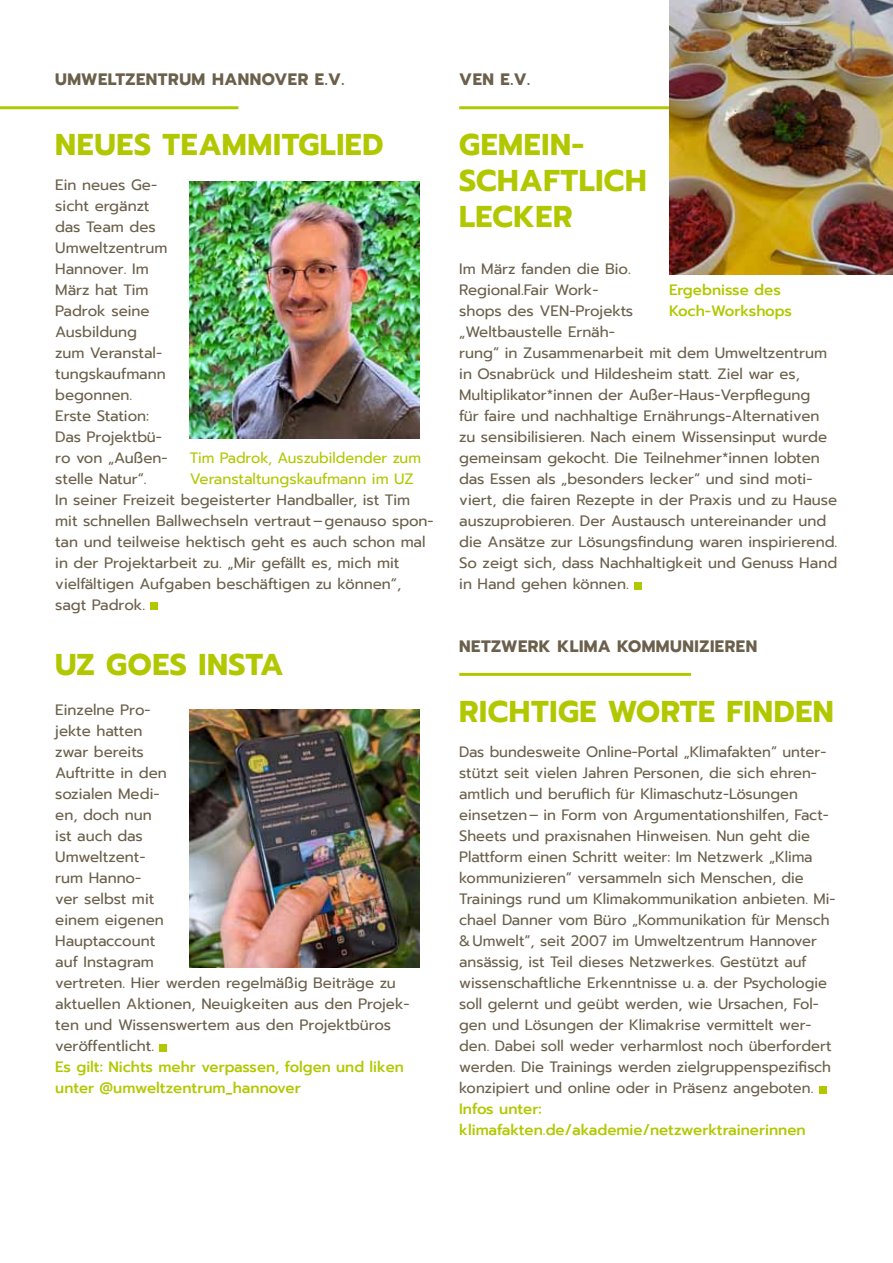
<style>
.page{position:relative;width:893px;height:1263px;background:#fff}
.page>*{position:absolute;margin:0;border:0;box-sizing:border-box;transform-origin:0 0}
.t1{font:700 30px/36px "Prompt";letter-spacing:.02em;color:#b1c800}
.t2{font:700 16.5px "Prompt";letter-spacing:.03em;color:#6b604b}
.t3{font:15px/21px "Prompt";color:#6b604b}
.t4{font:500 15px/21px "Prompt";color:#b1c800}
.t5{font:15px/21px "Prompt";color:#b1c800}
</style>
<div class="page">
<hr style="left:0;top:106px;width:238px;height:3px;background:#b1c800">
<div style="left:151px;top:603px;width:7px;height:7px;background:#b1c800"></div>
<div style="left:634px;top:582px;width:8px;height:7px;background:#b1c800"></div>
<img style="left:190px;top:181px;width:230px;height:258px">
<hr style="left:459px;top:106px;width:232px;height:3px;background:#b1c800">
<hr style="left:459px;top:673px;width:232px;height:3px;background:#b1c800">
<div style="left:819px;top:1086px;width:7px;height:7px;background:#b1c800"></div>
<div style="left:160px;top:1044px;width:7px;height:7px;background:#b1c800"></div>
<img style="left:190px;top:710px;width:230px;height:257px">
<img style="left:669px;top:0;width:224px;height:274px">
<p class="t2" style="left:55px;top:67px;width:291px">UMWELTZENTRUM HANNOVER E.V.</p>
<h1 class="t1" style="left:55px;top:127px;width:165px">NEUES TEAMMITG</h1>
<h1 class="t1" style="left:320px;top:127px;width:65px">LIED</h1>
<p class="t3" style="left:55px;top:174px;width:380px">Ein neues Ge-<br>sicht ergänzt<br>das Team des<br>Umweltzentrum<br>Hannover. Im<br>März hat Tim<br>Padrok seine<br>Ausbildung<br>zum Veranstal-<br>tungskaufmann<br>begonnen.<br>Erste Station:<br>Das Projektbü-<br>ro von „Außen-<br>stelle Natur“.<br>In seiner Freizeit begeisterter Handballer, ist Tim mit schnellen Ballwechseln vertraut–genauso spon&shy;tan und teilweise hektisch geht es auch schon mal in der Projektarbeit zu. „Mir gefällt es, mich mit vielfältigen Aufgaben beschäftigen zu können“, sagt Padrok.</p>
<p class="t5" style="left:190px;top:448px;width:233px">Tim Padrok, Auszubildender zum<br>Veranstaltungskaufmann im UZ</p>
<h1 class="t1" style="left:55px;top:646px;width:210px">UZ GOES INSTA</h1>
<p class="t3" style="left:55px;top:700px;width:356px">Einzelne Pro-<br>jekte hatten<br>zwar bereits<br>Auftritte in den<br>sozialen Medi-<br>en, doch nun<br>ist auch das<br>Umweltzent-<br>rum Hanno-<br>ver selbst mit<br>einem eigenen<br>Hauptaccount<br>auf Instagram<br>vertreten. Hier werden regelmäßig Beiträge zu aktuellen Aktionen, Neuigkeiten aus den Projek&shy;ten und Wissenswertem aus den Projektbüros veröffentlicht.</p>
<p class="t4" style="left:55px;top:1057px;width:350px">Es gilt: Nichts mehr verpassen, folgen und liken unter @umweltzentrum_hannover</p>
<p class="t2" style="left:459px;top:67px;width:72px">VEN E.V.</p>
<h1 class="t1" style="left:459px;top:127px;width:126px">GEMEIN-<br>SCHAFT</h1>
<h1 class="t1" style="left:579px;top:163px;width:69px">LICH</h1>
<h1 class="t1" style="left:459px;top:199px;width:115px">LECKER</h1>
<p class="t3" style="left:459px;top:259px;width:380px">Im März fanden die Bio.<br>Regional.Fair Work-<br>shops des VEN-Projekts<br>„Weltbaustelle Ernäh-<br>rung“ in Zusammenarbeit mit dem Umweltzentrum in Osnabrück und Hildesheim statt. Ziel war es, Multiplikator*innen der Außer-Haus-Verpflegung<br>für faire und nachhaltige Ernährungs-Alternativen zu sensibilisieren. Nach einem Wissensinput wurde gemeinsam gekocht. Die Teilnehmer*innen lobten das Essen als „besonders lecker“ und sind moti&shy;viert, die fairen Rezepte in der Praxis und zu Hause auszuprobieren. Der Austausch untereinander und die Ansätze zur Lösungsfindung waren inspirierend.<br>So zeigt sich, dass Nachhaltigkeit und Genuss Hand in Hand gehen können.</p>
<p class="t4" style="left:669px;top:280px;width:125px">Ergebnisse des<br>Koch-Workshops</p>
<p class="t2" style="left:459px;top:634px;width:131px">NETZWERK KLIMA</p>
<p class="t2" style="left:617px;top:634px;width:25px">KOMMU</p>
<p class="t2" style="left:682px;top:634px;width:76px">NIZIEREN</p>
<h1 class="t1" style="left:459px;top:694px;width:376px">RICHTIGE WORTE FINDEN</h1>
<p class="t3" style="left:459px;top:742px;width:378px">Das bundesweite Online-Portal „Klimafakten“ unter&shy;stützt seit vielen Jahren Personen, die sich ehren&shy;amtlich und beruflich für Klimaschutz-Lösungen einsetzen– in Form von Argumentationshilfen, Fact-Sheets und praxisnahen Hinweisen. Nun geht die Plattform einen Schritt weiter: Im Netzwerk „Klima kommunizieren“ versammeln sich Menschen, die Trainings rund um Klimakommunikation anbieten. Mi&shy;chael Danner vom Büro „Kommunikation für Mensch &amp;Umwelt“, seit 2007 im Umweltzentrum Hannover ansässig, ist Teil dieses Netzwerkes. Gestützt auf wissenschaftliche Erkenntnisse u. a. der Psychologie soll gelernt und geübt werden, wie Ursachen, Fol&shy;gen und Lösungen der Klimakrise vermittelt wer&shy;den. Dabei soll weder verharmlost noch überfordert werden. Die Trainings werden zielgruppenspezifisch konzipiert und online oder in Präsenz angeboten.</p>
<p class="t4" style="left:459px;top:1099px;width:348px">Infos unter: klimafakten.de/akademie/netzwerktrainerinnen</p>
</div>
